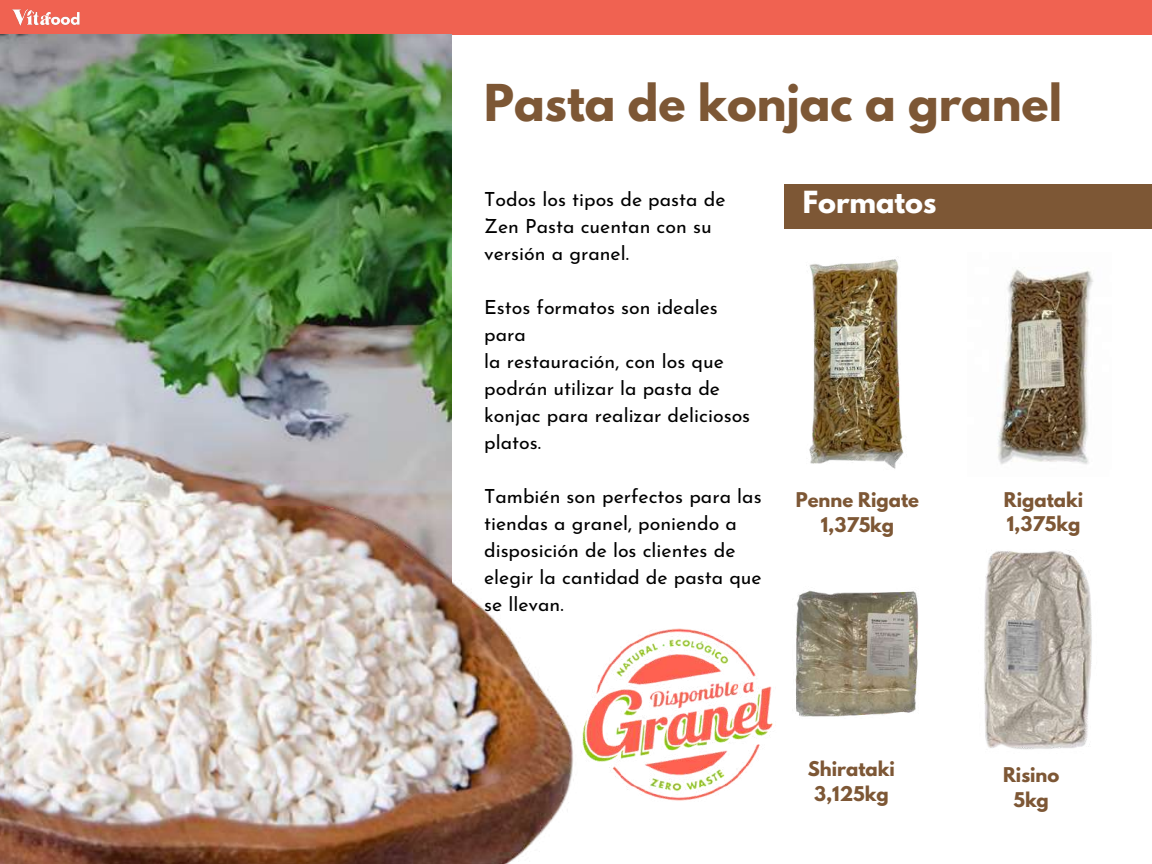
<style>
.page{position:relative;width:1152px;height:864px;background:#fff}
.page>*{position:absolute;margin:0;border:0;box-sizing:border-box;transform-origin:0 0}
.t1{font:700 45px "League Spartan";color:#7d5735}
.t2{font:700 27px "League Spartan";color:#fff}
.t3{font:19.5px/27px "Josefin Sans";color:#000}
.t4{font:700 18px/24.8px "League Spartan";color:#7d5735;text-align:center}
</style>
<div class="page">
<div style="left:0;top:0;width:1152px;height:35px;background:#f06251"></div>
<img style="left:12px;top:9px;width:68px;height:17px">
<div style="left:784px;top:185px;width:368px;height:44px;background:#7d5735"></div>
<img style="left:795px;top:590px;width:124px;height:127px">
<img style="left:998px;top:267px;width:96px;height:198px">
<img style="left:809px;top:259px;width:95px;height:210px">
<img style="left:984px;top:550px;width:108px;height:200px">
<img style="left:0;top:35px;width:451px;height:472px">
<img style="left:0;top:507px;width:573px;height:357px">
<img style="left:582px;top:628px;width:191px;height:173px">
<h1 class="t1" style="left:484px;top:81px;width:579px">Pasta de konjac a granel</h1>
<h2 class="t2" style="left:803px;top:189px;width:135px">Formatos</h2>
<p class="t3" style="left:484px;top:188px;width:243px">Todos los tipos de pasta de<br>Zen Pasta cuentan con su versión a granel.</p>
<p class="t3" style="left:484px;top:296px;width:268px">Estos formatos son ideales para<br>la restauración, con los que podrán utilizar la pasta de konjac para realizar deliciosos platos.</p>
<p class="t3" style="left:484px;top:485px;width:279px">También son perfectos para las tiendas a granel, poniendo a disposición de los clientes de elegir la cantidad de pasta que se llevan.</p>
<p class="t4" style="left:796px;top:490px;width:125px">Penne Rigate<br>1,375kg</p>
<p class="t4" style="left:1004px;top:489px;width:81px;text-align:left">Rigataki<br>1,375kg</p>
<p class="t4" style="left:808px;top:759px;width:89px">Shirataki<br>3,125kg</p>
<p class="t4" style="left:1003px;top:765px;width:58px">Risino<br>5kg</p>
</div>
